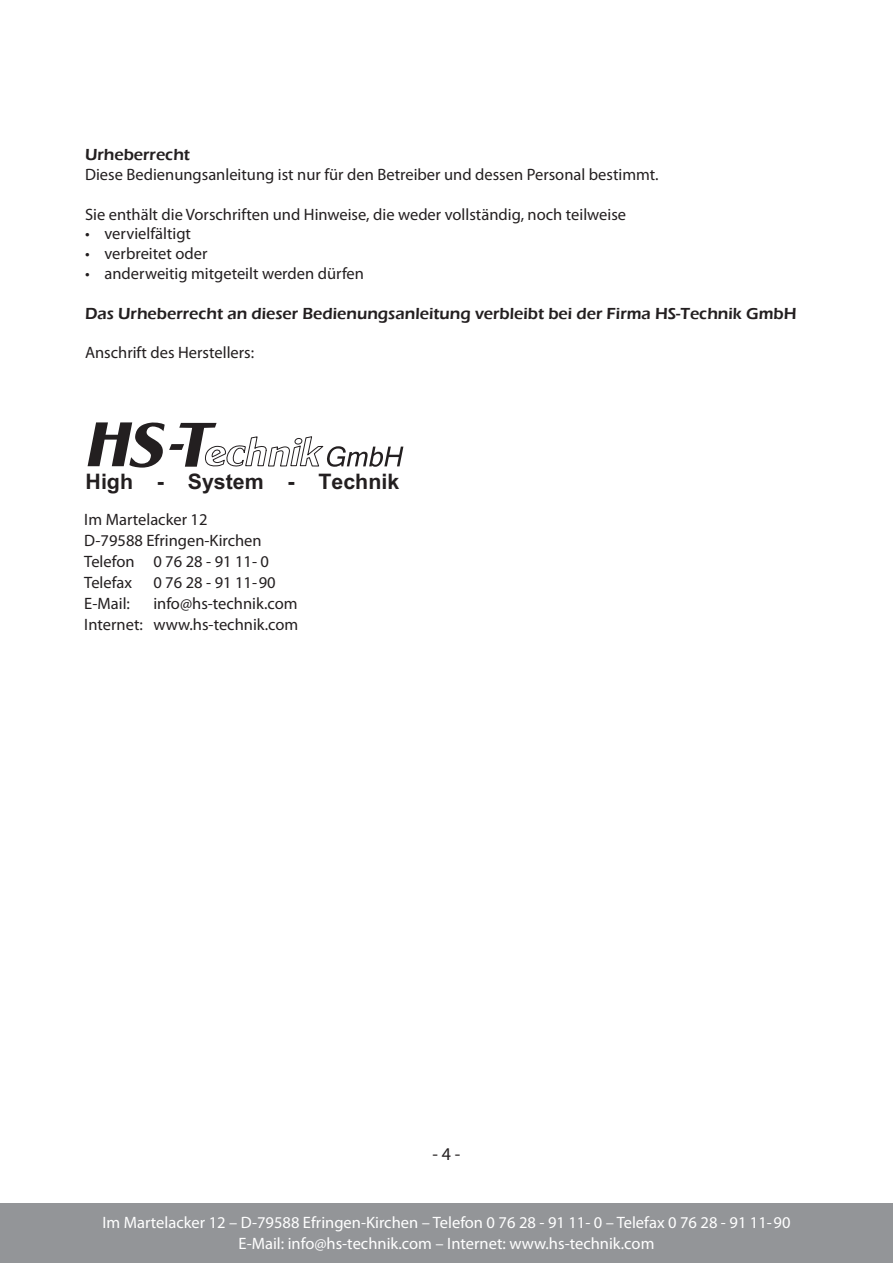
<style>
.page{position:relative;width:893px;height:1263px;background:#fff}
.page>*{position:absolute;margin:0;border:0;box-sizing:border-box;transform-origin:0 0}
.t1{font:700 21.3px "Arial";color:#231f20}
.t2{font:18px "Myriad Pro";color:#231f20}
.t3{font:16.5px/21px "Myriad Pro";color:#231f20}
.t4{font:16.5px/21px "Myriad Pro";color:#fff;text-align:center}
.t5{font:600 16.5px "Eras ITC";color:#231f20}
</style>
<div class="page">
<div style="left:0;top:1203px;width:893px;height:60px;background:#939598"></div>
<svg style="left:88px;top:422px;width:315px;height:46px"></svg>
<p class="t5" style="left:85px;top:145px;width:107px">Urheberrecht</p>
<p class="t3" style="left:85px;top:164px;width:575px">Diese Bedienungsanleitung ist nur für den Betreiber und dessen Personal bestimmt.</p>
<p class="t3" style="left:85px;top:203px;width:543px">Sie enthält die Vorschriften und Hinweise, die weder vollständig, noch teilweise</p>
<p class="t3" style="left:85px;top:223px;width:107px">• vervielfältigt</p>
<p class="t3" style="left:85px;top:243px;width:124px">• verbreitet oder</p>
<p class="t3" style="left:85px;top:263px;width:280px">• anderweitig mitgeteilt werden dürfen</p>
<p class="t5" style="left:85px;top:304px;width:713px">Das Urheberrecht an dieser Bedienungsanleitung verbleibt bei der Firma HS-Technik GmbH</p>
<p class="t3" style="left:85px;top:342px;width:171px">Anschrift des Herstellers:</p>
<p class="t1" style="left:86px;top:468px;width:315px">High - System - Technik</p>
<p class="t3" style="left:84px;top:508px;width:186px">Im Martelacker 12<br>D-79588 Efringen-Kirchen<br>Telefon 0 76 28 - 91 11- 0<br>Telefax</p>
<p class="t3" style="left:153px;top:571px;width:124px">0 76 28 - 91 11-90</p>
<p class="t3" style="left:84px;top:592px;width:216px;text-align:right">info@hs-technik.com<br>Internet: www.hs-technik.com</p>
<p class="t3" style="left:84px;top:592px;width:47px">E-Mail:</p>
<p class="t2" style="left:432px;top:1143px;width:29px">- 4 -</p>
<p class="t4" style="left:102px;top:1211px;width:690px">Im Martelacker 12 – D-79588 Efringen-Kirchen – Telefon 0 76 28 - 91 11- 0 – Telefax 0 76 28 - 91 11-90<br>E-Mail: info@hs-technik.com – Internet: www.hs-technik.com</p>
</div>
